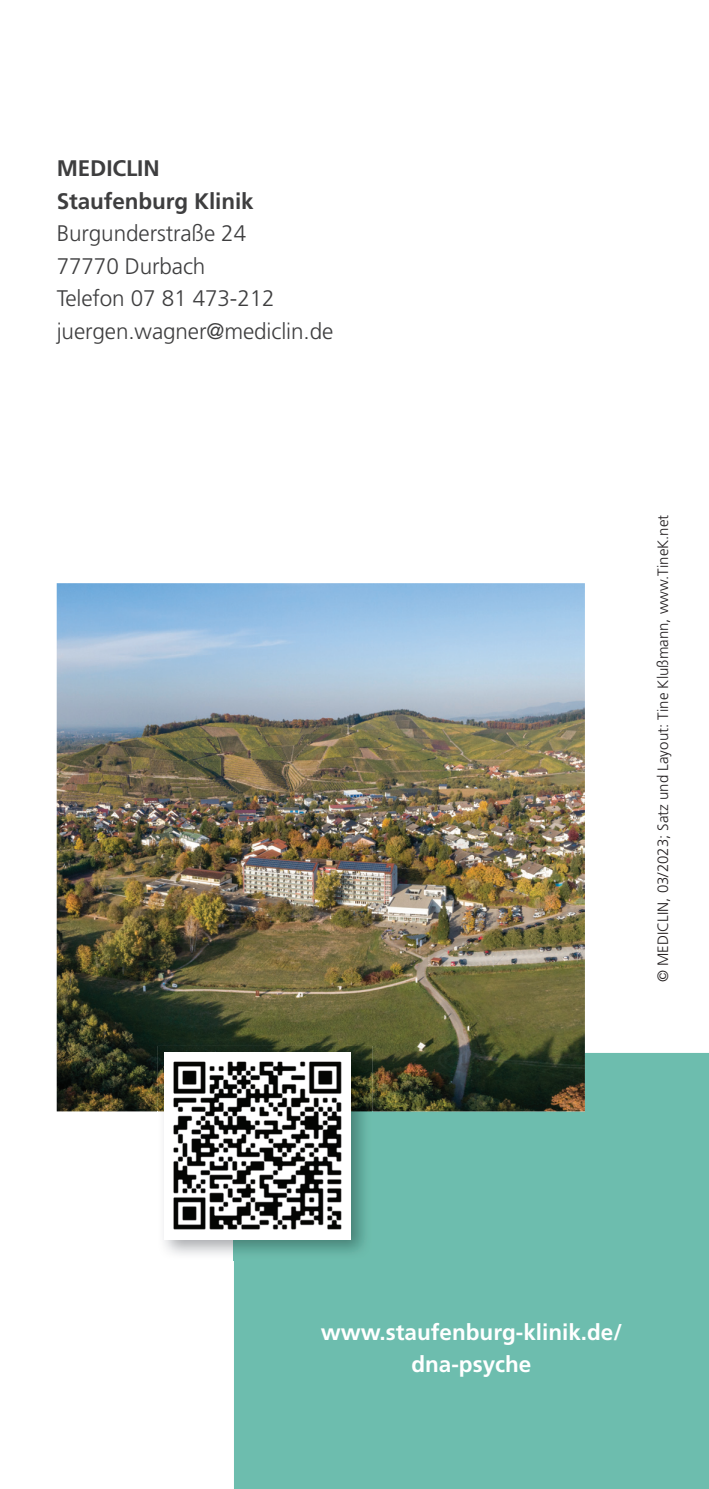
<style>
.page{position:relative;width:709px;height:1489px;background:#fff}
.page>*{position:absolute;margin:0;border:0;box-sizing:border-box;transform-origin:0 0}
.t1{font:300 22.5px/32.5px "Frutiger LT Pro";letter-spacing:-.005em;color:#3e3e3f}
.t2{font:700 22.5px/32.5px "Frutiger LT Pro";color:#fff;text-align:center}
.t3{font:700 22.5px/32.5px "Frutiger LT Pro";letter-spacing:-.005em;color:#3e3e3f}
.t4{font:300 15px "Frutiger LT Pro";color:#231f20}
</style>
<div class="page">
<div style="left:234px;top:1053px;width:475px;height:435px;background:#6dbdae"></div>
<img style="left:57px;top:583px;width:528px;height:528px">
<img style="left:158px;top:1045px;width:214px;height:215px">
<img style="left:165px;top:1052px;width:186px;height:186px">
<p class="t3" style="left:57px;top:152px;width:198px">MEDICLIN<br>Staufenburg Klinik</p>
<p class="t1" style="left:57px;top:217px;width:278px">Burgunderstraße 24<br>77770 Durbach<br>Telefon 07 81 473-212 juergen.wagner@mediclin.de</p>
<p class="t4" style="left:654px;top:981px;width:469px;rotate:-90deg">© MEDICLIN, 03/2023; Satz und Layout: Tine Klußmann, www.TineK.net</p>
<p class="t2" style="left:321px;top:1315px;width:303px">www.staufenburg-klinik.de/ dna-psyche</p>
</div>
